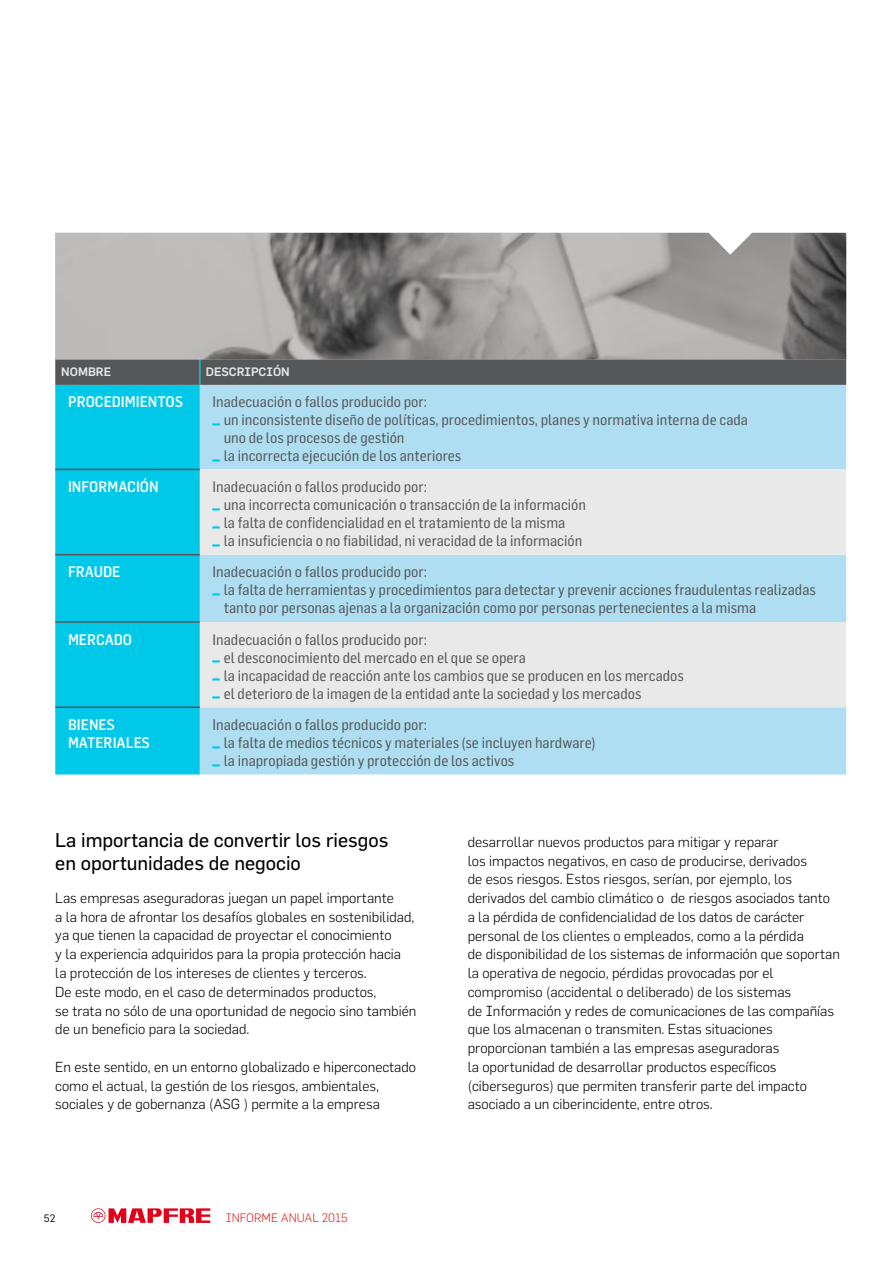
<style>
.page{position:relative;width:893px;height:1263px;background:#fff}
.page>*{position:absolute;margin:0;border:0;box-sizing:border-box;transform-origin:0 0}
.t1{font:19.5px/23.4px "Flama Basic";color:#000}
.t2{font:15px/18px "Flama Semicondensed Basic";color:#555759}
.t3{font:500 15px/18px "Flama Semicondensed";color:#fff}
.t4{font:300 14.25px/18.8px "Flama";color:#000}
.t5{font:500 12px "Flama";color:#e6e7e7}
.t6{font:300 12px "Flama";color:#e2231b}
.t7{font:10.5px "Flama";color:#000}
.s1{font-family:"Flama";font-weight:900;color:#00c8e8}
</style>
<div class="page">
<svg style="left:91px;top:1208px;width:119px;height:15px"></svg>
<svg style="left:55px;top:359px;width:791px;height:26px;background:#57595b"></svg>
<div style="left:55px;top:385px;width:145px;height:389px;background:#00c8e8"></div>
<div style="left:200px;top:385px;width:646px;height:389px;background:#afdef2"></div>
<svg style="left:200px;top:469px;width:646px;height:238px;background:#d9e5eb"></svg>
<hr style="left:199px;top:358px;width:2px;height:27px;background:#00c8e8">
<hr style="left:55px;top:469px;width:145px;height:1px;background:#555759">
<hr style="left:55px;top:554px;width:145px;height:1px;background:#555759">
<hr style="left:55px;top:621px;width:145px;height:2px;background:#555759">
<hr style="left:55px;top:706px;width:145px;height:2px;background:#555759">
<img style="left:55px;top:233px;width:791px;height:126px">
<p class="t5" style="left:61px;top:365px;width:26px">NOMBRE</p>
<p class="t5" style="left:206px;top:365px;width:17px">DESCRIPCI</p>
<p class="t5" style="left:273px;top:365px;width:17px">ÓN</p>
<p class="t3" style="left:68px;top:392px;width:115px">PROCEDIMIENTOS</p>
<p class="t2" style="left:213px;top:392px;width:216px">Inadecuación o fallos producido por:</p>
<p class="t2" style="left:213px;top:410px;width:537px"><span class="s1">_</span> un inconsistente diseño de políticas, procedimientos, planes y normativa interna de cada</p>
<p class="t2" style="left:224px;top:428px;width:182px">uno de los procesos de gestión</p>
<p class="t2" style="left:213px;top:446px;width:250px"><span class="s1">_</span> la incorrecta ejecución de los anteriores</p>
<p class="t3" style="left:68px;top:477px;width:92px">INFORMACIÓN</p>
<p class="t2" style="left:213px;top:477px;width:375px">Inadecuación o fallos producido por:<br><span class="s1">_</span> una incorrecta comunicación o transacción de la información <span class="s1">_</span> la falta de confidencialidad en el tratamiento de la misma<br><span class="s1">_</span> la insuficiencia o no fiabilidad, ni veracidad de la información</p>
<p class="t3" style="left:68px;top:562px;width:54px">FRAUDE</p>
<p class="t2" style="left:213px;top:562px;width:216px">Inadecuación o fallos producido por:</p>
<p class="t2" style="left:213px;top:580px;width:605px"><span class="s1">_</span> la falta de herramientas y procedimientos para detectar y prevenir acciones fraudulentas realizadas</p>
<p class="t2" style="left:224px;top:598px;width:534px">tanto por personas ajenas a la organización como por personas pertenecientes a la misma</p>
<p class="t3" style="left:68px;top:630px;width:66px">MERCADO</p>
<p class="t2" style="left:213px;top:630px;width:473px">Inadecuación o fallos producido por:<br><span class="s1">_</span> el desconocimiento del mercado en el que se opera<br><span class="s1">_</span> la incapacidad de reacción ante los cambios que se producen en los mercados <span class="s1">_</span> el deterioro de la imagen de la entidad ante la sociedad y los mercados</p>
<p class="t3" style="left:68px;top:715px;width:82px">BIENES<br>MATERIALES</p>
<p class="t2" style="left:213px;top:715px;width:384px">Inadecuación o fallos producido por:<br><span class="s1">_</span> la falta de medios técnicos y materiales (se incluyen hardware) <span class="s1">_</span> la inapropiada gestión y protección de los activos</p>
<h1 class="t1" style="left:55px;top:828px;width:335px">La importancia de convertir los riesgos en oportunidades de negocio</h1>
<p class="t4" style="left:55px;top:888px;width:363px">Las empresas aseguradoras juegan un papel importante<br>a la hora de afrontar los desafíos globales en sostenibilidad, ya que tienen la capacidad de proyectar el conocimiento<br>y la experiencia adquiridos para la propia protección hacia<br>la protección de los intereses de clientes y terceros.<br>De este modo, en el caso de determinados productos,<br>se trata no sólo de una oportunidad de negocio sino también de un beneficio para la sociedad.</p>
<p class="t4" style="left:55px;top:1057px;width:362px">En este sentido, en un entorno globalizado e hiperconectado como el actual, la gestión de los riesgos, ambientales, sociales y de gobernanza (ASG ) permite a la empresa</p>
<p class="t7" style="left:44px;top:1212px;width:13px">52</p>
<p class="t6" style="left:226px;top:1210px;width:123px">Informe anual 2015</p>
<p class="t4" style="left:468px;top:832px;width:374px">desarrollar nuevos productos para mitigar y reparar<br>los impactos negativos, en caso de producirse, derivados<br>de esos riesgos. Estos riesgos, serían, por ejemplo, los derivados del cambio climático o de riesgos asociados tanto a la pérdida de confidencialidad de los datos de carácter personal de los clientes o empleados, como a la pérdida<br>de disponibilidad de los sistemas de información que soportan la operativa de negocio, pérdidas provocadas por el compromiso (accidental o deliberado) de los sistemas<br>de Información y redes de comunicaciones de las compañías que los almacenan o transmiten. Estas situaciones proporcionan también a las empresas aseguradoras<br>la oportunidad de desarrollar productos específicos (ciberseguros) que permiten transferir parte del impacto asociado a un ciberincidente, entre otros.</p>
</div>
